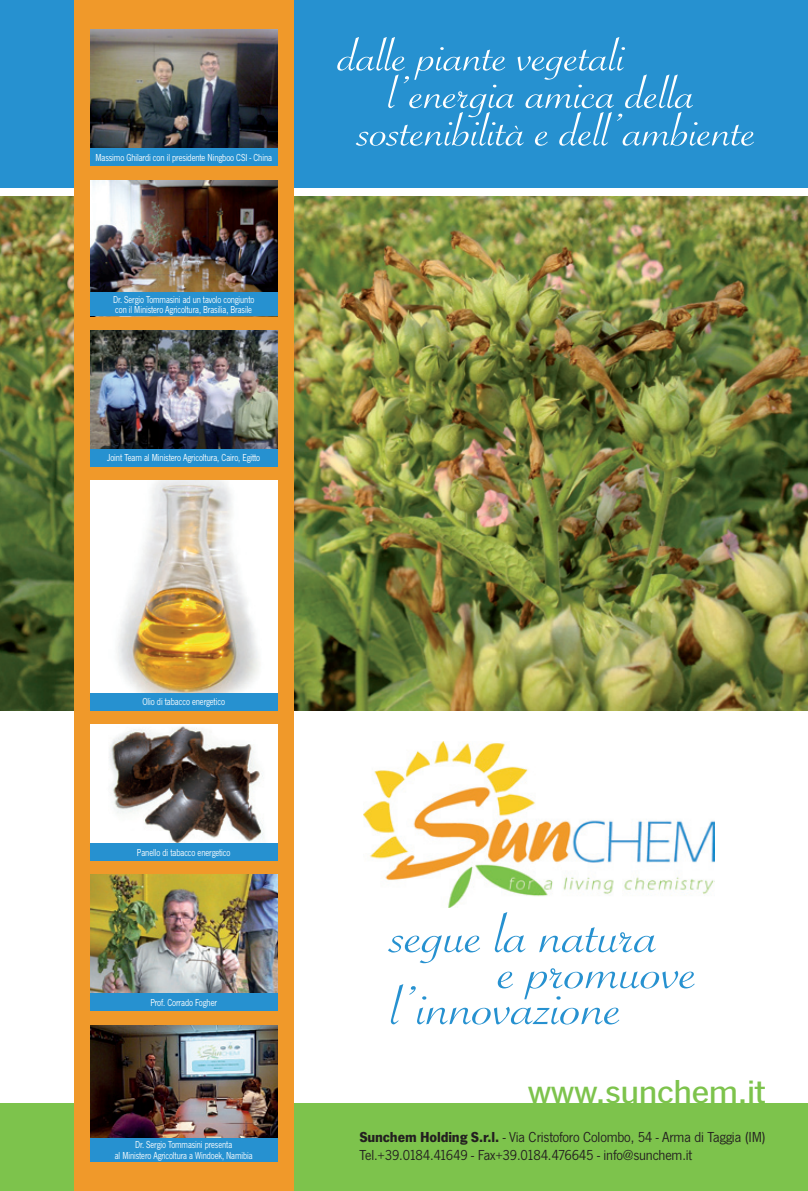
<style>
.page{position:relative;width:808px;height:1191px;background:#fff}
.page>*{position:absolute;margin:0;border:0;box-sizing:border-box;transform-origin:0 0}
.t1{font:58.05px "Savoye Let Plain";letter-spacing:-.01em;color:#2691d0;scale:1.27 1}
.t2{font:48.6px "Savoye Let Plain";letter-spacing:-.01em;color:#fff;scale:1.27 1}
.t3{font:500 34.5px "News Got T";letter-spacing:-.01em;color:#7dc34c;scale:1.14 1}
.t4{font:15px "News Got T";letter-spacing:-.01em;color:#231f20}
.t5{font:10.5px "News Got T";letter-spacing:-.01em;color:#fff;scale:.86 1}
.t6{font:10.5px "News Got T";letter-spacing:-.01em;color:#fff;scale:.85 1}
.s1{font-weight:700}
</style>
<div class="page">
<div style="left:0;top:0;width:808px;height:188px;background:#2691d0"></div>
<div style="left:0;top:1103px;width:808px;height:88px;background:#7dc34c"></div>
<img style="left:0;top:197px;width:808px;height:513px">
<div style="left:74px;top:0;width:219px;height:1191px;background:#f0992a"></div>
<img style="left:363px;top:741px;width:352px;height:167px">
<img style="left:90px;top:30px;width:187px;height:119px">
<img style="left:90px;top:180px;width:187px;height:113px">
<img style="left:90px;top:1025px;width:187px;height:112px">
<img style="left:90px;top:875px;width:187px;height:119px">
<img style="left:92px;top:724px;width:183px;height:119px">
<img style="left:92px;top:480px;width:183px;height:213px">
<img style="left:90px;top:330px;width:187px;height:119px">
<div style="left:90px;top:149px;width:187px;height:17px;background:#2691d0"></div>
<div style="left:90px;top:293px;width:187px;height:23px;background:#2691d0"></div>
<div style="left:90px;top:1137px;width:187px;height:24px;background:#2691d0"></div>
<div style="left:90px;top:693px;width:187px;height:17px;background:#2691d0"></div>
<div style="left:90px;top:843px;width:187px;height:17px;background:#2691d0"></div>
<div style="left:90px;top:994px;width:187px;height:17px;background:#2691d0"></div>
<div style="left:90px;top:449px;width:187px;height:17px;background:#2691d0"></div>
<p class="t5" style="left:95px;top:152px;width:207px">Massimo Ghilardi con il presidente Ningboo CSI - China</p>
<p class="t6" style="left:113px;top:294px;width:167px">Dr. Sergio Tommasini ad un tavolo congiunto</p>
<p class="t6" style="left:115px;top:304px;width:162px">con il Ministero Agricoltura, Brasilia, Brasile</p>
<p class="t5" style="left:107px;top:452px;width:179px">Joint Team al Ministero Agricoltura, Cairo, Egitto</p>
<p class="t2" style="left:338px;top:23px;width:228px">dalle piante vegetali</p>
<p class="t2" style="left:388px;top:61px;width:243px">l’energia amica della</p>
<p class="t2" style="left:358px;top:98px;width:315px">sostenibilità e dell’ambiente</p>
<p class="t5" style="left:143px;top:696px;width:97px">Olio di tabacco energetico</p>
<p class="t5" style="left:137px;top:846px;width:110px">Panello di tabacco energetico</p>
<p class="t5" style="left:150px;top:996px;width:79px">Prof. Corrado Fogher</p>
<p class="t6" style="left:135px;top:1138px;width:116px">Dr. Sergio Tommasini presenta</p>
<p class="t6" style="left:115px;top:1149px;width:164px">al Ministero Agricoltura a Windoek, Namibia</p>
<p class="t1" style="left:391px;top:895px;width:213px">segue la natura</p>
<p class="t1" style="left:499px;top:931px;width:159px">e promuove</p>
<p class="t1" style="left:391px;top:967px;width:184px">l’innovazione</p>
<p class="t3" style="left:528px;top:1073px;width:210px">www.sunchem.it</p>
<p class="t4" style="left:359px;top:1129px;width:408px"><span class="s1">Sunchem Holding S.r.l.</span> - Via Cristoforo Colombo, 54 - Arma di Taggia (IM)</p>
<p class="t4" style="left:359px;top:1147px;width:334px">Tel.+39.0184.41649 - Fax+39.0184.476645 - info@sunchem.it</p>
</div>
